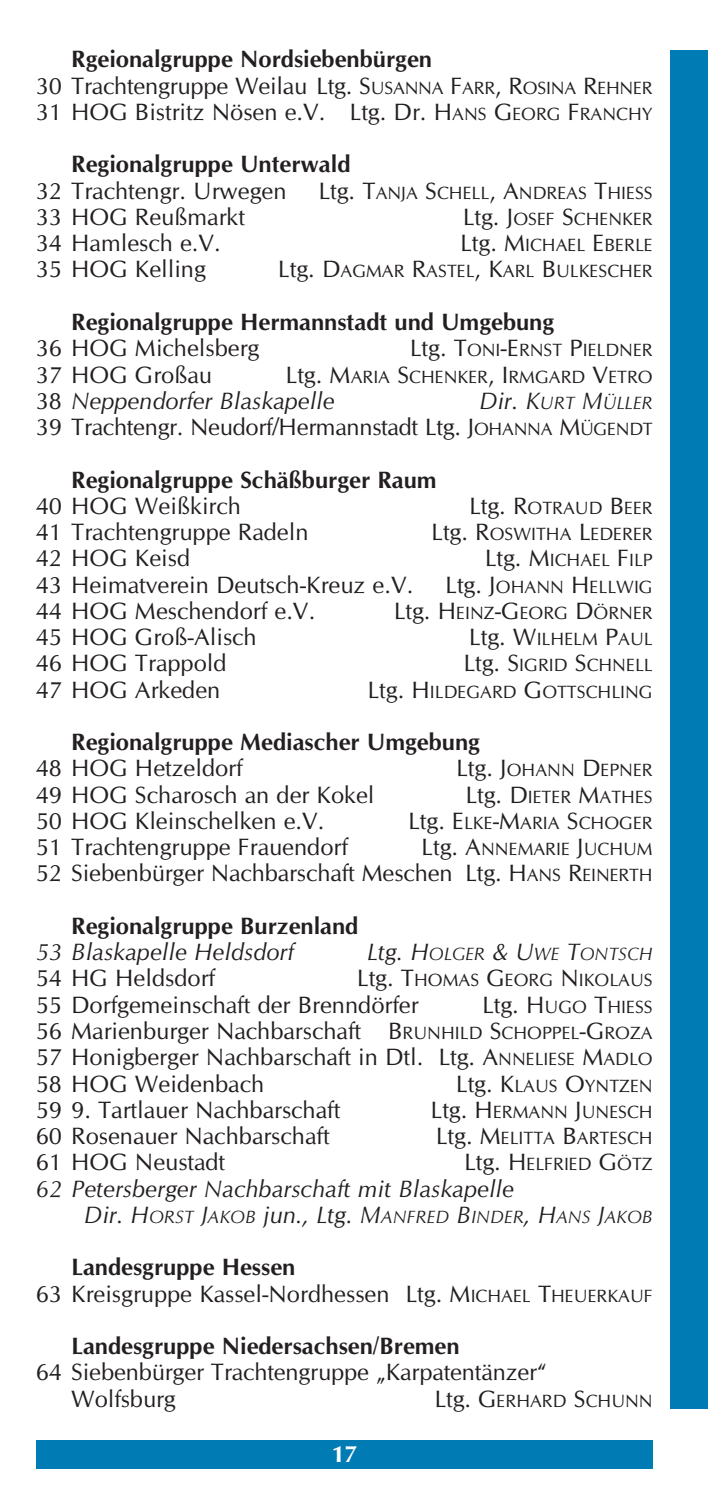
<style>
.page{position:relative;width:708px;height:1503px;background:#fff}
.page>*{position:absolute;margin:0;border:0;box-sizing:border-box;transform-origin:0 0}
.t1{font:23.75px/26.2px "CG Omega";color:#231f20}
.t2{font:700 23.75px "CG Omega";color:#231f20}
.t3{font:italic 23.75px "CG Omega";color:#231f20}
.t4{font:700 23.75px "CG Omega";color:#fff}
.t5{font:17.75px "CG Omega";color:#231f20}
.t6{font:italic 17.75px "CG Omega";color:#231f20}
.s1{font-weight:700}
.s2{font-size:17.75px}
.s3{font-size:23.75px}
.s4{font-style:normal}
</style>
<div class="page">
<div style="left:36px;top:1440px;width:616px;height:28px;background:#007bb4"></div>
<div style="left:670px;top:50px;width:38px;height:1358px;background:#007bb4"></div>
<p class="t1" style="left:36px;top:48px;width:618px;text-indent:35px"><span class="s1">Rgeionalgruppe Nordsiebenbürgen<br></span>30 Trachtengruppe Weilau Ltg. S<span class="s2">USANNA</span> F<span class="s2">ARR</span>, R<span class="s2">OSINA</span> R<span class="s2">EHNER<br></span>31 HOG Bistritz Nösen e.V. Ltg. Dr. H<span class="s2">ANS</span> G<span class="s2">EORG</span> F<span class="s2">RANCHY</span></p>
<p class="t2" style="left:71px;top:155px;width:281px">Regionalgruppe Unterwald</p>
<p class="t1" style="left:36px;top:179px;width:252px">32 Trachtengr. Urwegen</p>
<p class="t5" style="left:318px;top:185px;width:336px"><span class="s3">Ltg. T</span>ANJA <span class="s3">S</span>CHELL<span class="s3">, A</span>NDREAS <span class="s3">T</span>HIESS</p>
<p class="t1" style="left:36px;top:205px;width:211px">33 HOG Reußmarkt</p>
<p class="t5" style="left:462px;top:212px;width:191px"><span class="s3">Ltg. J</span>OSEF <span class="s3">S</span>CHENKER</p>
<p class="t1" style="left:36px;top:232px;width:186px">34 Hamlesch e.V.</p>
<p class="t5" style="left:460px;top:238px;width:194px"><span class="s3">Ltg. M</span>ICHAEL <span class="s3">E</span>BERLE</p>
<p class="t1" style="left:36px;top:258px;width:172px">35 HOG Kelling</p>
<p class="t5" style="left:278px;top:264px;width:376px"><span class="s3">Ltg. D</span>AGMAR <span class="s3">R</span>ASTEL<span class="s3">, K</span>ARL <span class="s3">B</span>ULKESCHER</p>
<p class="t2" style="left:71px;top:312px;width:484px">Regionalgruppe Hermannstadt und Umgebung</p>
<p class="t1" style="left:36px;top:337px;width:225px">36 HOG Michelsberg</p>
<p class="t5" style="left:410px;top:343px;width:244px"><span class="s3">Ltg. T</span>ONI<span class="s3">-E</span>RNST <span class="s3">P</span>IELDNER</p>
<p class="t1" style="left:36px;top:363px;width:178px">37 HOG Großau</p>
<p class="t5" style="left:285px;top:369px;width:368px"><span class="s3">Ltg. M</span>ARIA <span class="s3">S</span>CHENKER<span class="s3">, I</span>RMGARD <span class="s3">V</span>ETRO</p>
<p class="t3" style="left:36px;top:391px;width:300px"><span class="s4">38</span> Neppendorfer Blaskapelle</p>
<p class="t6" style="left:479px;top:395px;width:175px"><span class="s3">Dir. K</span>URT <span class="s3">M</span>ÜLLER</p>
<p class="t1" style="left:36px;top:415px;width:618px">39 Trachtengr. Neudorf/Hermannstadt Ltg. J<span class="s2">OHANNA</span> M<span class="s2">ÜGENDT</span></p>
<p class="t2" style="left:71px;top:470px;width:367px">Regionalgruppe Schäßburger Raum</p>
<p class="t1" style="left:36px;top:494px;width:207px">40 HOG Weißkirch</p>
<p class="t5" style="left:469px;top:500px;width:185px"><span class="s3">Ltg. R</span>OTRAUD <span class="s3">B</span>EER</p>
<p class="t1" style="left:36px;top:520px;width:274px">41 Trachtengruppe Radeln</p>
<p class="t5" style="left:431px;top:527px;width:223px"><span class="s3">Ltg. R</span>OSWITHA <span class="s3">L</span>EDERER</p>
<p class="t1" style="left:36px;top:547px;width:156px">42 HOG Keisd</p>
<p class="t5" style="left:484px;top:553px;width:169px"><span class="s3">Ltg. M</span>ICHAEL <span class="s3">F</span>ILP</p>
<p class="t1" style="left:36px;top:573px;width:379px">43 Heimatverein Deutsch-Kreuz e.V.</p>
<p class="t5" style="left:445px;top:579px;width:209px"><span class="s3">Ltg. J</span>OHANN <span class="s3">H</span>ELLWIG</p>
<p class="t1" style="left:36px;top:599px;width:281px">44 HOG Meschendorf e.V.</p>
<p class="t5" style="left:393px;top:605px;width:260px"><span class="s3">Ltg. H</span>EINZ<span class="s3">-G</span>EORG <span class="s3">D</span>ÖRNER</p>
<p class="t1" style="left:36px;top:625px;width:222px">45 HOG Groß-Alisch</p>
<p class="t5" style="left:469px;top:632px;width:185px"><span class="s3">Ltg. W</span>ILHELM <span class="s3">P</span>AUL</p>
<p class="t1" style="left:36px;top:652px;width:192px">46 HOG Trappold</p>
<p class="t5" style="left:463px;top:658px;width:191px"><span class="s3">Ltg. S</span>IGRID <span class="s3">S</span>CHNELL</p>
<p class="t1" style="left:36px;top:678px;width:186px">47 HOG Arkeden</p>
<p class="t5" style="left:367px;top:684px;width:287px"><span class="s3">Ltg. H</span>ILDEGARD <span class="s3">G</span>OTTSCHLING</p>
<p class="t2" style="left:71px;top:732px;width:410px">Regionalgruppe Mediascher Umgebung</p>
<p class="t1" style="left:36px;top:757px;width:208px">48 HOG Hetzeldorf</p>
<p class="t5" style="left:456px;top:763px;width:198px"><span class="s3">Ltg. J</span>OHANN <span class="s3">D</span>EPNER</p>
<p class="t1" style="left:36px;top:783px;width:340px">49 HOG Scharosch an der Kokel</p>
<p class="t5" style="left:465px;top:789px;width:189px"><span class="s3">Ltg. D</span>IETER <span class="s3">M</span>ATHES</p>
<p class="t1" style="left:36px;top:809px;width:290px">50 HOG Kleinschelken e.V.</p>
<p class="t5" style="left:408px;top:815px;width:246px"><span class="s3">Ltg. E</span>LKE<span class="s3">-M</span>ARIA <span class="s3">S</span>CHOGER</p>
<p class="t1" style="left:36px;top:835px;width:313px">51 Trachtengruppe Frauendorf</p>
<p class="t5" style="left:421px;top:842px;width:233px"><span class="s3">Ltg. A</span>NNEMARIE <span class="s3">J</span>UCHUM</p>
<p class="t1" style="left:36px;top:862px;width:618px">52 Siebenbürger Nachbarschaft Meschen Ltg. H<span class="s2">ANS</span> R<span class="s2">EINERTH</span></p>
<p class="t2" style="left:71px;top:916px;width:288px">Regionalgruppe Burzenland</p>
<p class="t3" style="left:36px;top:942px;width:260px">53 Blaskapelle Heldsdorf</p>
<p class="t6" style="left:367px;top:947px;width:287px"><span class="s3">Ltg. H</span>OLGER <span class="s3">&amp; U</span>WE <span class="s3">T</span>ONTSCH</p>
<p class="t1" style="left:36px;top:967px;width:181px">54 HG Heldsdorf</p>
<p class="t5" style="left:357px;top:973px;width:297px"><span class="s3">Ltg. T</span>HOMAS <span class="s3">G</span>EORG <span class="s3">N</span>IKOLAUS</p>
<p class="t1" style="left:36px;top:993px;width:384px">55 Dorfgemeinschaft der Brenndörfer</p>
<p class="t5" style="left:482px;top:999px;width:172px"><span class="s3">Ltg. H</span>UGO <span class="s3">T</span>HIESS</p>
<p class="t1" style="left:36px;top:1019px;width:618px;text-align:justify">56 Marienburger Nachbarschaft B<span class="s2">RUNHILD</span> S<span class="s2">CHOPPEL</span>-G<span class="s2">ROZA </span>57 Honigberger Nachbarschaft in Dtl. Ltg. A<span class="s2">NNELIESE</span> M<span class="s2">ADLO </span>58 HOG Weidenbach</p>
<p class="t5" style="left:456px;top:1078px;width:198px"><span class="s3">Ltg. K</span>LAUS <span class="s3">O</span>YNTZEN</p>
<p class="t1" style="left:36px;top:1098px;width:306px">59 9. Tartlauer Nachbarschaft</p>
<p class="t5" style="left:430px;top:1104px;width:224px"><span class="s3">Ltg. H</span>ERMANN <span class="s3">J</span>UNESCH</p>
<p class="t1" style="left:36px;top:1124px;width:295px">60 Rosenauer Nachbarschaft</p>
<p class="t5" style="left:435px;top:1130px;width:218px"><span class="s3">Ltg. M</span>ELITTA <span class="s3">B</span>ARTESCH</p>
<p class="t1" style="left:36px;top:1150px;width:191px">61 HOG Neustadt</p>
<p class="t5" style="left:464px;top:1157px;width:190px"><span class="s3">Ltg. H</span>ELFRIED <span class="s3">G</span>ÖTZ</p>
<p class="t3" style="left:36px;top:1178px;width:479px">62 Petersberger Nachbarschaft mit Blaskapelle</p>
<p class="t6" style="left:84px;top:1209px;width:570px"><span class="s3">Dir. H</span>ORST <span class="s3">J</span>AKOB <span class="s3">jun., Ltg. M</span>ANFRED <span class="s3">B</span>INDER<span class="s3">, H</span>ANS <span class="s3">J</span>AKOB</p>
<p class="t1" style="left:36px;top:1255px;width:618px;text-indent:35px"><span class="s1">Landesgruppe Hessen<br></span>63 Kreisgruppe Kassel-Nordhessen Ltg. M<span class="s2">ICHAEL</span> T<span class="s2">HEUERKAUF</span></p>
<p class="t2" style="left:71px;top:1336px;width:390px">Landesgruppe Niedersachsen/Bremen</p>
<p class="t1" style="left:71px;top:1360px;width:477px;text-indent:-35px">64 Siebenbürger Trachtengruppe „Karpatentänzer“<br>Wolfsburg</p>
<p class="t5" style="left:434px;top:1393px;width:220px"><span class="s3">Ltg. G</span>ERHARD <span class="s3">S</span>CHUNN</p>
<p class="t4" style="left:331px;top:1444px;width:28px">17</p>
</div>
